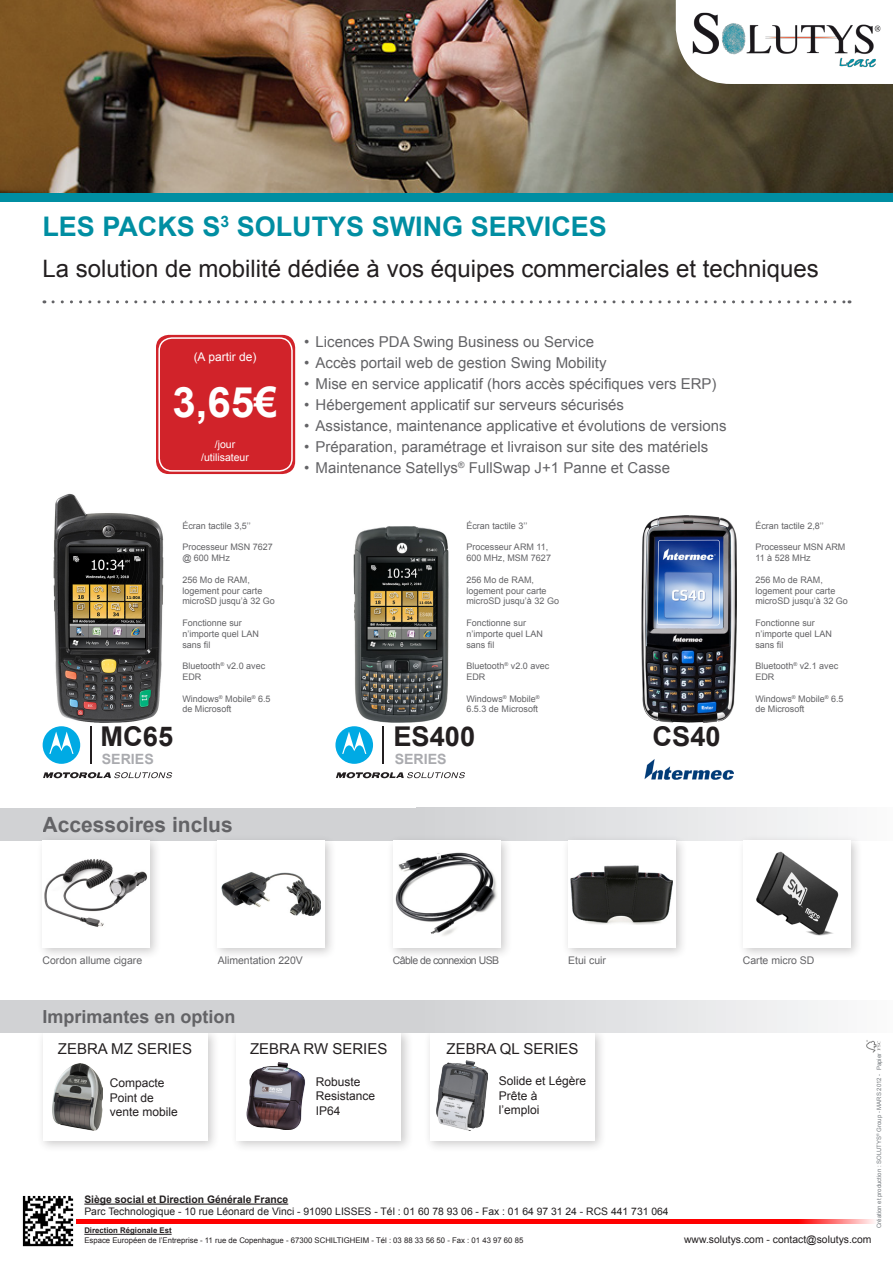
<style>
.page{position:relative;width:893px;height:1263px;background:#fff}
.page>*{position:absolute;margin:0;border:0;box-sizing:border-box;transform-origin:0 0}
.t1{font:700 42px "Arial";color:#fff}
.t2{font:700 27.3px "Arial";color:#231f20}
.t3{font:700 27px "Arial";color:#008ea2}
.t4{font:24px "Arial";color:#231f20}
.t5{font:700 21px "Arial";color:#636366}
.t6{font:700 18px "Arial";color:#636366}
.t7{font:15px "Arial";color:#636366}
.t8{font:15px "Arial";color:#231f20}
.t9{font:700 14.1px "Arial";color:#aaabaf}
.t10{font:12px "Arial";color:#231f20}
.t11{font:12px "Arial";color:#fff}
.t12{font:10.5px "Arial";color:#636366}
.t13{font:10.5px "Arial";letter-spacing:-.05em;color:#636366}
.t14{font:10.5px/12.6px "Arial";color:#fff;text-align:center}
.t15{font:10.35px "Arial";color:#231f20}
.t16{font:700 10.35px "Arial";color:#231f20}
.t17{font:9px/10.8px "Arial";color:#636366}
.t18{font:7.8px "Arial";color:#231f20}
.t19{font:700 7.8px "Arial";color:#231f20}
.t20{font:6px "Arial";color:#757a7e}
</style>
<div class="page">
<img style="left:0;top:0;width:893px;height:193px">
<div style="left:43px;top:808px;width:375px;height:32px;background:#d1d2d4"></div>
<div style="left:416px;top:808px;width:477px;height:32px;background:linear-gradient(to right,#d0d1d4,#fafafb)"></div>
<div style="left:0;top:808px;width:43px;height:32px;background:#d1d2d4"></div>
<svg style="left:76px;top:1219px;width:798px;height:4px;background:#ff0b0b"></svg>
<img style="left:22px;top:1195px;width:52px;height:52px">
<hr style="left:84px;top:1203px;width:204px;height:2px;background:#231f20">
<hr style="left:84px;top:1234px;width:88px;height:1px;background:#231f20">
<div style="left:0;top:193px;width:893px;height:9px;background:#008ea2"></div>
<div style="left:37px;top:834px;width:125px;height:125px;background:#231f20;opacity:.23"></div>
<div style="left:43px;top:840px;width:107px;height:107px;background:#fff"></div>
<img style="left:45px;top:859px;width:102px;height:68px">
<div style="left:387px;top:834px;width:125px;height:125px;background:#231f20;opacity:.23"></div>
<div style="left:393px;top:840px;width:107px;height:107px;background:#fff"></div>
<img style="left:396px;top:852px;width:101px;height:84px">
<div style="left:212px;top:834px;width:125px;height:125px;background:#231f20;opacity:.23"></div>
<div style="left:218px;top:840px;width:107px;height:107px;background:#fff"></div>
<img style="left:222px;top:872px;width:99px;height:43px">
<div style="left:562px;top:834px;width:125px;height:125px;background:#231f20;opacity:.23"></div>
<div style="left:568px;top:840px;width:107px;height:107px;background:#fff"></div>
<img style="left:571px;top:865px;width:102px;height:60px">
<div style="left:737px;top:834px;width:126px;height:125px;background:#231f20;opacity:.23"></div>
<div style="left:743px;top:840px;width:108px;height:107px;background:#fff"></div>
<img style="left:756px;top:852px;width:82px;height:84px">
<div style="left:230px;top:1027px;width:183px;height:125px;background:#231f20;opacity:.23"></div>
<div style="left:236px;top:1033px;width:165px;height:107px;background:#fff"></div>
<img style="left:246px;top:1062px;width:59px;height:68px">
<div style="left:424px;top:1027px;width:183px;height:125px;background:#231f20;opacity:.23"></div>
<div style="left:430px;top:1033px;width:165px;height:107px;background:#fff"></div>
<img style="left:437px;top:1060px;width:51px;height:70px">
<div style="left:37px;top:1027px;width:183px;height:125px;background:#231f20;opacity:.23"></div>
<div style="left:43px;top:1033px;width:164px;height:107px;background:#fff"></div>
<img style="left:53px;top:1064px;width:50px;height:66px">
<svg style="left:676px;top:0;width:217px;height:84px"></svg>
<div style="left:43px;top:1001px;width:375px;height:32px;background:#d1d2d4"></div>
<div style="left:416px;top:1001px;width:477px;height:32px;background:linear-gradient(to right,#d0d1d4,#fafafb)"></div>
<div style="left:0;top:1001px;width:43px;height:32px;background:#d1d2d4"></div>
<svg style="left:53px;top:300px;width:797px;height:3px"></svg>
<img style="left:53px;top:493px;width:111px;height:230px">
<svg style="left:43px;top:726px;width:37px;height:38px"></svg>
<hr style="left:90px;top:726px;width:1px;height:38px;background:#231f20">
<svg style="left:43px;top:772px;width:129px;height:7px"></svg>
<img style="left:353px;top:526px;width:96px;height:197px">
<svg style="left:335px;top:726px;width:38px;height:38px"></svg>
<hr style="left:383px;top:726px;width:1px;height:38px;background:#231f20">
<svg style="left:336px;top:772px;width:129px;height:7px"></svg>
<img style="left:641px;top:516px;width:96px;height:207px">
<img style="left:644px;top:759px;width:90px;height:20px">
<img style="left:692px;top:13px;width:189px;height:55px">
<img style="left:866px;top:1040px;width:15px;height:13px">
<div style="left:156px;top:335px;width:139px;height:139px;background:#d1232a;border-radius:13px"></div>
<div style="left:158px;top:337px;width:135px;height:135px;border:2px solid #fff;border-radius:13px"></div>
<p class="t3" style="left:42px;top:208px;width:566px">LES PACKS S<sup>3</sup> SOLUTYS SWING SERVICES</p>
<p class="t4" style="left:42px;top:253px;width:778px">La solution de mobilité dédiée à vos équipes commerciales et techniques</p>
<p class="t11" style="left:194px;top:349px;width:64px">(A partir de)</p>
<p class="t1" style="left:172px;top:374px;width:107px">3,65€</p>
<p class="t14" style="left:201px;top:438px;width:49px">/jour /utilisateur</p>
<p class="t2" style="left:101px;top:718px;width:74px">MC65</p>
<p class="t9" style="left:102px;top:749px;width:53px">SERIES</p>
<p class="t17" style="left:182px;top:520px;width:70px">Écran tactile 3,5’’</p>
<p class="t17" style="left:182px;top:542px;width:92px">Processeur MSN 7627 @ 600 MHz</p>
<p class="t17" style="left:182px;top:574px;width:94px">256 Mo de RAM, logement pour carte microSD jusqu’à 32 Go</p>
<p class="t17" style="left:182px;top:617px;width:78px">Fonctionne sur n’importe quel LAN sans fil</p>
<p class="t17" style="left:182px;top:661px;width:84px">Bluetooth<sup>®</sup> v2.0 avec<br>EDR</p>
<p class="t17" style="left:182px;top:693px;width:90px">Windows<sup>®</sup> Mobile<sup>®</sup> 6.5 de Microsoft</p>
<p class="t5" style="left:43px;top:810px;width:192px">Accessoires inclus</p>
<p class="t7" style="left:304px;top:332px;width:291px">• Licences PDA Swing Business ou Service</p>
<p class="t7" style="left:304px;top:353px;width:304px">• Accès portail web de gestion Swing Mobility</p>
<p class="t7" style="left:304px;top:374px;width:414px">• Mise en service applicatif (hors accès spécifiques vers ERP)</p>
<p class="t7" style="left:304px;top:395px;width:321px">• Hébergement applicatif sur serveurs sécurisés</p>
<p class="t7" style="left:304px;top:416px;width:424px">• Assistance, maintenance applicative et évolutions de versions</p>
<p class="t7" style="left:304px;top:437px;width:406px">• Préparation, paramétrage et livraison sur site des matériels</p>
<p class="t7" style="left:304px;top:458px;width:368px">• Maintenance Satellys<sup>®</sup> FullSwap J+1 Panne et Casse</p>
<p class="t17" style="left:466px;top:520px;width:62px">Écran tactile 3’’</p>
<p class="t17" style="left:466px;top:542px;width:86px">Processeur ARM 11,<br>600 MHz, MSM 7627</p>
<p class="t17" style="left:466px;top:574px;width:94px">256 Mo de RAM, logement pour carte microSD jusqu’à 32 Go</p>
<p class="t17" style="left:466px;top:617px;width:78px">Fonctionne sur n’importe quel LAN sans fil</p>
<p class="t17" style="left:466px;top:661px;width:84px">Bluetooth<sup>®</sup> v2.0 avec<br>EDR</p>
<p class="t17" style="left:466px;top:693px;width:75px">Windows<sup>®</sup> Mobile<sup>®<br></sup>6.5.3 de Microsoft</p>
<p class="t2" style="left:393px;top:718px;width:83px">ES400</p>
<p class="t9" style="left:395px;top:749px;width:53px">SERIES</p>
<p class="t2" style="left:652px;top:718px;width:70px">CS40</p>
<p class="t17" style="left:755px;top:520px;width:70px">Écran tactile 2,8’’</p>
<p class="t17" style="left:755px;top:542px;width:92px">Processeur MSN ARM<br>11 à 528 MHz</p>
<p class="t17" style="left:755px;top:574px;width:94px">256 Mo de RAM, logement pour carte microSD jusqu’à 32 Go</p>
<p class="t17" style="left:755px;top:617px;width:78px">Fonctionne sur n’importe quel LAN sans fil</p>
<p class="t17" style="left:755px;top:661px;width:84px">Bluetooth<sup>®</sup> v2.1 avec<br>EDR</p>
<p class="t17" style="left:755px;top:693px;width:90px">Windows<sup>®</sup> Mobile<sup>®</sup> 6.5 de Microsoft</p>
<p class="t12" style="left:43px;top:953px;width:101px">Cordon allume cigare</p>
<p class="t12" style="left:218px;top:953px;width:87px">Alimentation 220V</p>
<p class="t13" style="left:393px;top:953px;width:108px">Câble de connexion USB</p>
<p class="t12" style="left:568px;top:953px;width:39px">Etui cuir</p>
<p class="t12" style="left:743px;top:953px;width:73px">Carte micro SD</p>
<p class="t6" style="left:43px;top:1005px;width:195px">Imprimantes en option</p>
<p class="t8" style="left:446px;top:1038px;width:133px">ZEBRA QL SERIES</p>
<p class="t10" style="left:499px;top:1073px;width:89px">Solide et Légère</p>
<p class="t10" style="left:499px;top:1087px;width:40px">Prête à</p>
<p class="t10" style="left:499px;top:1102px;width:42px">l’emploi</p>
<p class="t8" style="left:58px;top:1038px;width:136px">ZEBRA MZ SERIES</p>
<p class="t10" style="left:110px;top:1075px;width:56px">Compacte</p>
<p class="t10" style="left:110px;top:1089px;width:46px">Point de</p>
<p class="t10" style="left:110px;top:1104px;width:70px">vente mobile</p>
<p class="t8" style="left:250px;top:1038px;width:139px">ZEBRA RW SERIES</p>
<p class="t10" style="left:316px;top:1074px;width:46px">Robuste</p>
<p class="t10" style="left:316px;top:1088px;width:61px">Resistance</p>
<p class="t10" style="left:316px;top:1103px;width:26px">IP64</p>
<p class="t20" style="left:875px;top:1228px;width:177px;rotate:-90deg">Création et production : SOLUTYS<sup>®</sup> Group - MARS 2012 - Papier</p>
<p class="t16" style="left:84px;top:1192px;width:205px">Siège social et Direction Générale France</p>
<p class="t15" style="left:84px;top:1205px;width:586px">Parc Technologique - 10 rue Léonard de Vinci - 91090 LISSES - Tél : 01 60 78 93 06 - Fax : 01 64 97 31 24 - RCS 441 731 064</p>
<p class="t19" style="left:84px;top:1225px;width:89px">Direction Régionale Est</p>
<p class="t18" style="left:84px;top:1235px;width:441px">Espace Européen de l’Entreprise - 11 rue de Copenhague - 67300 SCHILTIGHEIM - Tél : 03 88 33 56 50 - Fax : 01 43 97 60 85</p>
<p class="t15" style="left:684px;top:1232px;width:189px">www.solutys.com - contact@solutys.com</p>
</div>
